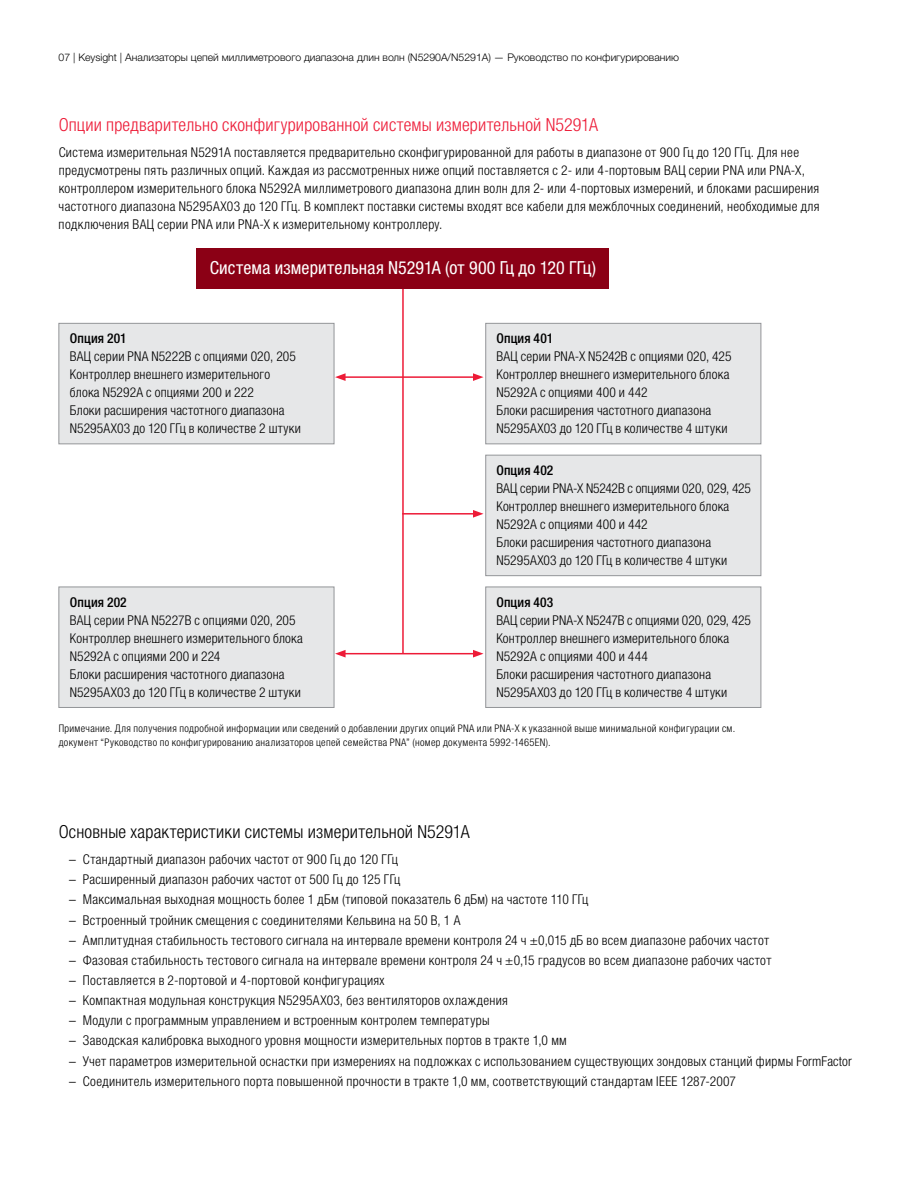
<style>
.page{position:relative;width:918px;height:1188px;background:#fff}
.page>*{position:absolute;margin:0;border:0;box-sizing:border-box;transform-origin:0 0}
.t1{font:300 condensed 18px "Helvetica Neue LTW1 G";letter-spacing:.01em;color:#ed1b37}
.t2{font:300 condensed 18px "Helvetica Neue LTW1 G";letter-spacing:.01em;color:#000}
.t3{font:condensed 18px "Helvetica Neue LTW1 G";letter-spacing:.01em;color:#fff}
.t4{font:300 condensed 13.5px/18px "Helvetica Neue LTW1 G";letter-spacing:.02em;color:#000}
.t5{font:500 condensed 13.5px "Helvetica Neue LTW1 G";letter-spacing:.01em;color:#000}
.t6{font:300 condensed 10.5px/13.5px "Helvetica Neue LTW1 G";letter-spacing:.035em;color:#000}
.t7{font:300 10.5px "Helvetica Neue LTW1 G";color:#000}
.s1{font-stretch:normal}
</style>
<div class="page">
<div style="left:59px;top:323px;width:275px;height:121px;background:#e6e7e8;border:1px solid #939598"></div>
<div style="left:486px;top:323px;width:275px;height:121px;background:#e6e7e8;border:1px solid #939598"></div>
<div style="left:486px;top:587px;width:275px;height:121px;background:#e6e7e8;border:1px solid #939598"></div>
<div style="left:486px;top:455px;width:275px;height:121px;background:#e6e7e8;border:1px solid #939598"></div>
<div style="left:59px;top:587px;width:275px;height:121px;background:#e6e7e8;border:1px solid #939598"></div>
<div style="left:197px;top:249px;width:412px;height:40px;background:#8b0015"></div>
<hr style="left:402px;top:289px;width:2px;height:365px;background:#ed1b37">
<hr style="left:343px;top:653px;width:132px;height:1px;background:#ed1b37">
<svg style="left:335px;top:650px;width:11px;height:8px"></svg>
<svg style="left:473px;top:650px;width:11px;height:8px"></svg>
<hr style="left:343px;top:376px;width:132px;height:2px;background:#ed1b37">
<svg style="left:335px;top:373px;width:11px;height:8px"></svg>
<svg style="left:473px;top:373px;width:11px;height:8px"></svg>
<hr style="left:402px;top:513px;width:73px;height:2px;background:#ed1b37">
<svg style="left:473px;top:510px;width:11px;height:8px"></svg>
<p class="t7" style="left:59px;top:51px;width:622px">07 | Keysight | Анализаторы цепей миллиметрового диапазона длин волн (N5290A/N5291A) — Руководство по конфигурированию</p>
<h1 class="t1" style="left:59px;top:114px;width:541px">Опции предварительно сконфигурированной системы измерительной N5291A</h1>
<p class="t4" style="left:59px;top:143px;width:762px">Система измерительная N5291A поставляется предварительно сконфигурированной для работы в диапазоне от 900 Гц до 120 ГГц. Для нее предусмотрены пять различных опций. Каждая из рассмотренных ниже опций поставляется с 2- или 4-портовым ВАЦ серии PNA или PNA-X, контроллером измерительного блока N5292A миллиметрового диапазона длин волн для 2- или 4-портовых измерений, и блоками расширения частотного диапазона N5295AX03 до 120 ГГц. В комплект поставки системы входят все кабели для межблочных соединений, необходимые для подключения ВАЦ серии PNA или PNA-X к измерительному контроллеру.</p>
<h1 class="t3" style="left:210px;top:257px;width:388px">Система измерительная N5291A (от 900 Гц до 120 ГГц)</h1>
<p class="t5" style="left:496px;top:330px;width:58px">Опция 401</p>
<p class="t4" style="left:496px;top:348px;width:237px">ВАЦ серии PNA-X N5242B с опциями 020, 425<br>Контроллер внешнего измерительного блока N5292A с опциями 400 и 442<br>Блоки расширения частотного диапазона N5295AX03 до 120 ГГц в количестве 4 штуки</p>
<p class="t5" style="left:496px;top:462px;width:59px">Опция 402</p>
<p class="t4" style="left:496px;top:479px;width:256px">ВАЦ серии PNA-X N5242B с опциями 020, 029, 425<br>Контроллер внешнего измерительного блока N5292A с опциями 400 и 442<br>Блоки расширения частотного диапазона N5295AX03 до 120 ГГц в количестве 4 штуки</p>
<p class="t5" style="left:496px;top:594px;width:59px">Опция 403</p>
<p class="t4" style="left:496px;top:611px;width:256px">ВАЦ серии PNA-X N5247B с опциями 020, 029, 425<br>Контроллер внешнего измерительного блока N5292A с опциями 400 и 444<br>Блоки расширения частотного диапазона N5295AX03 до 120 ГГц в количестве 4 штуки</p>
<p class="t6" style="left:59px;top:722px;width:678px">Примечание. Для получения подробной информации или сведений о добавлении других опций PNA или PNA-X к указанной выше минимальной конфигурации см. документ “Руководство по конфигурированию анализаторов цепей семейства PNA” (номер документа 5992-1465EN).</p>
<p class="t5" style="left:70px;top:330px;width:58px">Опция 201</p>
<p class="t4" style="left:70px;top:348px;width:233px">ВАЦ серии PNA N5222B с опциями 020, 205<br>Контроллер внешнего измерительного блока N5292A с опциями 200 и 222<br>Блоки расширения частотного диапазона N5295AX03 до 120 ГГц в количестве 2 штуки</p>
<p class="t5" style="left:70px;top:594px;width:58px">Опция 202</p>
<p class="t4" style="left:70px;top:611px;width:234px">ВАЦ серии PNA N5227B с опциями 020, 205<br>Контроллер внешнего измерительного блока N5292A с опциями 200 и 224<br>Блоки расширения частотного диапазона N5295AX03 до 120 ГГц в количестве 2 штуки</p>
<h1 class="t2" style="left:59px;top:821px;width:413px">Основные характеристики системы измерительной N5291A</h1>
<p class="t4" style="left:69px;top:851px;width:330px"><span class="s1">–</span> Стандартный диапазон рабочих частот от 900 Гц до 120 ГГц</p>
<p class="t4" style="left:69px;top:871px;width:332px"><span class="s1">–</span> Расширенный диапазон рабочих частот от 500 Гц до 125 ГГц</p>
<p class="t4" style="left:69px;top:891px;width:521px"><span class="s1">–</span> Максимальная выходная мощность более 1 дБм (типовой показатель 6 дБм) на частоте 110 ГГц</p>
<p class="t4" style="left:69px;top:911px;width:393px"><span class="s1">–</span> Встроенный тройник смещения с соединителями Кельвина на 50 В, 1 А</p>
<p class="t4" style="left:69px;top:931px;width:701px"><span class="s1">–</span> Амплитудная стабильность тестового сигнала на интервале времени контроля 24 ч ±0,015 дБ во всем диапазоне рабочих частот</p>
<p class="t4" style="left:69px;top:951px;width:704px"><span class="s1">–</span> Фазовая стабильность тестового сигнала на интервале времени контроля 24 ч ±0,15 градусов во всем диапазоне рабочих частот</p>
<p class="t4" style="left:69px;top:971px;width:317px"><span class="s1">–</span> Поставляется в 2-портовой и 4-портовой конфигурациях</p>
<p class="t4" style="left:69px;top:991px;width:440px"><span class="s1">–</span> Компактная модульная конструкция N5295AX03, без вентиляторов охлаждения</p>
<p class="t4" style="left:69px;top:1012px;width:422px"><span class="s1">–</span> Модули с программным управлением и встроенным контролем температуры</p>
<p class="t4" style="left:69px;top:1032px;width:499px"><span class="s1">–</span> Заводская калибровка выходного уровня мощности измерительных портов в тракте 1,0 мм</p>
<p class="t4" style="left:69px;top:1052px;width:784px"><span class="s1">–</span> Учет параметров измерительной оснастки при измерениях на подложках с использованием существующих зондовых станций фирмы FormFactor</p>
<p class="t4" style="left:69px;top:1072px;width:668px"><span class="s1">–</span> Соединитель измерительного порта повышенной прочности в тракте 1,0 мм, соответствующий стандартам IEEE 1287-2007</p>
</div>
